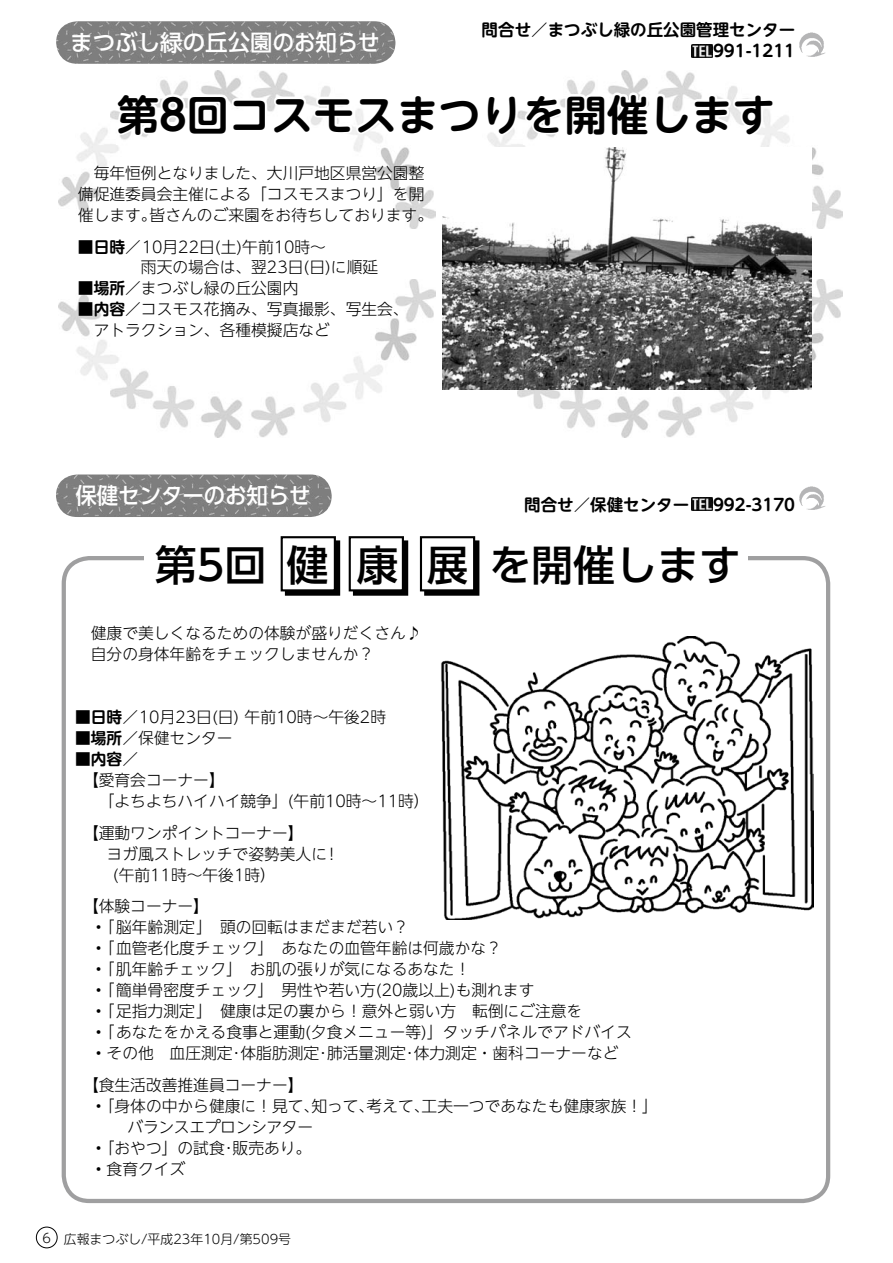
<style>
.page{position:relative;width:893px;height:1263px;background:#fff}
.page>*{position:absolute;margin:0;border:0;box-sizing:border-box;transform-origin:0 0}
.t1{font:700 42px "UD Shin M Go Pro De";color:#000}
.t2{font:500 42px "UD Shin Go Pro";color:#000}
.t3{font:500 22.5px "UD Shin Go Pro";color:#fff}
.t4{font:500 22.5px "UD Shin Go Pro";color:#fff;scale:.95 1}
.t5{font:700 16.5px/21.3px "UD Shin M Go Pro De";color:#000;text-align:right}
.t6{font:300 15.75px/21px "UD Shin Go NT Pro";color:#000}
.t7{font:300 15.75px "UD Shin Go NT Pro";letter-spacing:-.02em;color:#000}
.t8{font:700 15.75px "UD Shin M Go Pro De";color:#000}
.t9{font:300 12.9px "UD Shin M Go Pro";color:#000}
.s1{font-family:"UD Shin M Go Pro De";font-weight:700}
.s2{font-family:"UD Shin M Go Pro"}
.s3{font-family:"UD Shin Go NT Pro";font-weight:300}
.s4{font-family:"UD Shin Go Pro";font-weight:500}
</style>
<div class="page">
<div style="left:62px;top:556px;width:768px;height:647px;border:4px solid #9f9fa0;border-radius:26px"></div>
<div style="left:145px;top:533px;width:603px;height:48px;background:#fff"></div>
<img style="left:58px;top:70px;width:377px;height:158px">
<img style="left:58px;top:280px;width:377px;height:158px">
<img style="left:488px;top:70px;width:354px;height:158px">
<img style="left:466px;top:280px;width:376px;height:158px">
<div style="left:286px;top:541px;width:53px;height:54px;background:#000"></div>
<div style="left:285px;top:540px;width:55px;height:56px;border:2px solid #000"></div>
<div style="left:282px;top:537px;width:53px;height:53px;background:#fff"></div>
<div style="left:281px;top:536px;width:55px;height:55px;border:2px solid #000"></div>
<div style="left:354px;top:541px;width:53px;height:54px;background:#000"></div>
<div style="left:353px;top:540px;width:55px;height:56px;border:2px solid #000"></div>
<div style="left:350px;top:537px;width:53px;height:53px;background:#fff"></div>
<div style="left:349px;top:536px;width:55px;height:55px;border:2px solid #000"></div>
<div style="left:425px;top:541px;width:53px;height:54px;background:#000"></div>
<div style="left:424px;top:540px;width:55px;height:56px;border:2px solid #000"></div>
<div style="left:421px;top:537px;width:53px;height:53px;background:#fff"></div>
<div style="left:420px;top:536px;width:55px;height:55px;border:2px solid #000"></div>
<img style="left:441px;top:636px;width:372px;height:284px">
<div style="left:36px;top:1227px;width:21px;height:21px;border:1px solid #000;border-radius:50%"></div>
<img style="left:56px;top:21px;width:339px;height:43px;border-radius:21px">
<img style="left:56px;top:474px;width:276px;height:43px">
<img style="left:799px;top:32px;width:26px;height:25px">
<img style="left:691px;top:45px;width:21px;height:12px">
<img style="left:691px;top:498px;width:21px;height:12px">
<img style="left:799px;top:486px;width:27px;height:24px">
<svg style="left:102px;top:90px;width:629px;height:49px"></svg>
<svg style="left:731px;top:70px;width:46px;height:850px"></svg>
<img style="left:442px;top:148px;width:369px;height:241px">
<h2 class="t3" style="left:70px;top:24px;width:311px">まつぶし緑の丘公園のお知らせ</h2>
<p class="t5" style="left:482px;top:18px;width:315px">問合せ／まつぶし緑の丘公園管理センター<br>991-1211</p>
<h1 class="t1" style="left:117px;top:80px;width:659px">第8回コスモスまつりを開催します</h1>
<p class="t6" style="left:78px;top:162px;width:357px;text-align:center">毎年恒例となりました、大川戸地区県営公園整<br>備促進委員会主催による「コスモスまつり」を開催します。皆さんのご来園をお待ちしております。</p>
<p class="t6" style="left:141px;top:235px;width:239px;text-indent:-63px"><span class="s1">■日時</span>／<span class="s2">10</span>月<span class="s2">22</span>日<span class="s2">(</span>土<span class="s2">)</span>午前<span class="s2">10</span>時～<br>雨天の場合は、翌<span class="s2">23</span>日<span class="s2">(</span>日<span class="s2">)</span>に順延</p>
<p class="t6" style="left:78px;top:277px;width:222px"><span class="s1">■場所</span>／まつぶし緑の丘公園内</p>
<p class="t6" style="left:94px;top:298px;width:317px;text-indent:-16px"><span class="s1">■内容</span>／コスモス花摘み、写真撮影、写生会、アトラクション、各種模擬店など</p>
<h2 class="t4" style="left:76px;top:477px;width:249px">保健センターのお知らせ</h2>
<p class="t5" style="left:524px;top:493px;width:166px">問合せ／保健センター</p>
<p class="t5" style="left:713px;top:493px;width:84px">992-3170</p>
<h1 class="t2" style="left:155px;top:531px;width:588px">第5回 健 康 展 を開催します</h1>
<p class="t6" style="left:91px;top:622px;width:332px">健康で美しくなるための体験が盛りだくさん<span class="s2">♪</span>自分の身体年齢をチェックしませんか？</p>
<p class="t6" style="left:75px;top:706px;width:312px"><span class="s1">■日時</span>／<span class="s2">10</span>月<span class="s2">23</span>日<span class="s2">(</span>日<span class="s2">)</span> 午前<span class="s2">10</span>時～午後<span class="s2">2</span>時</p>
<p class="t6" style="left:75px;top:727px;width:159px"><span class="s1">■場所</span>／保健センター</p>
<p class="t8" style="left:75px;top:746px;width:65px">■内容<span class="s3">／</span></p>
<p class="t6" style="left:99px;top:769px;width:332px;text-indent:-16px">【愛育会コーナー】<br>「よちよちハイハイ競争」<span class="s2">(</span>午前<span class="s2">10</span>時～<span class="s2">11</span>時）</p>
<p class="t6" style="left:83px;top:822px;width:222px">【運動ワンポイントコーナー】</p>
<p class="t6" style="left:107px;top:843px;width:235px">ヨガ風ストレッチで姿勢美人に！</p>
<p class="t6" style="left:113px;top:864px;width:165px"><span class="s2">(</span>午前<span class="s2">11</span>時～午後<span class="s2">1</span>時）</p>
<p class="t6" style="left:91px;top:895px;width:542px;text-indent:-8px">【体験コーナー】<br><span class="s4">・</span>「脳年齢測定」頭の回転はまだまだ若い？<br><span class="s4">・</span>「血管老化度チェック」あなたの血管年齢は何歳かな？<br><span class="s4">・</span>「肌年齢チェック」お肌の張りが気になるあなた！<br><span class="s4">・</span>「簡単骨密度チェック」男性や若い方<span class="s2">(20</span>歳以上<span class="s2">)</span>も測れます<br><span class="s4">・</span>「足指力測定」健康は足の裏から！意外と弱い方 転倒にご注意を<br><span class="s4">・</span>「あなたをかえる食事と運動<span class="s2">(</span>夕食メニュー等<span class="s2">)</span>」タッチパネルでアドバイス<span class="s4">・</span>その他 血圧測定･体脂肪測定･肺活量測定･体力測定・歯科コーナーなど</p>
<p class="t6" style="left:83px;top:1074px;width:222px">【食生活改善推進員コーナー】</p>
<p class="t6" style="left:91px;top:1095px;width:569px"><span class="s4">・</span>「身体の中から健康に！見て､知って､考えて､工夫一つであなたも健康家族！」</p>
<p class="t7" style="left:128px;top:1114px;width:187px">バランスエプロンシアター</p>
<p class="t6" style="left:91px;top:1137px;width:222px"><span class="s4">・</span>「おやつ」の試食･販売あり。</p>
<p class="t6" style="left:91px;top:1158px;width:96px"><span class="s4">・</span>食育クイズ</p>
<p class="t9" style="left:43px;top:1229px;width:250px">6 広報まつぶし/平成23年10月/第509号</p>
</div>
